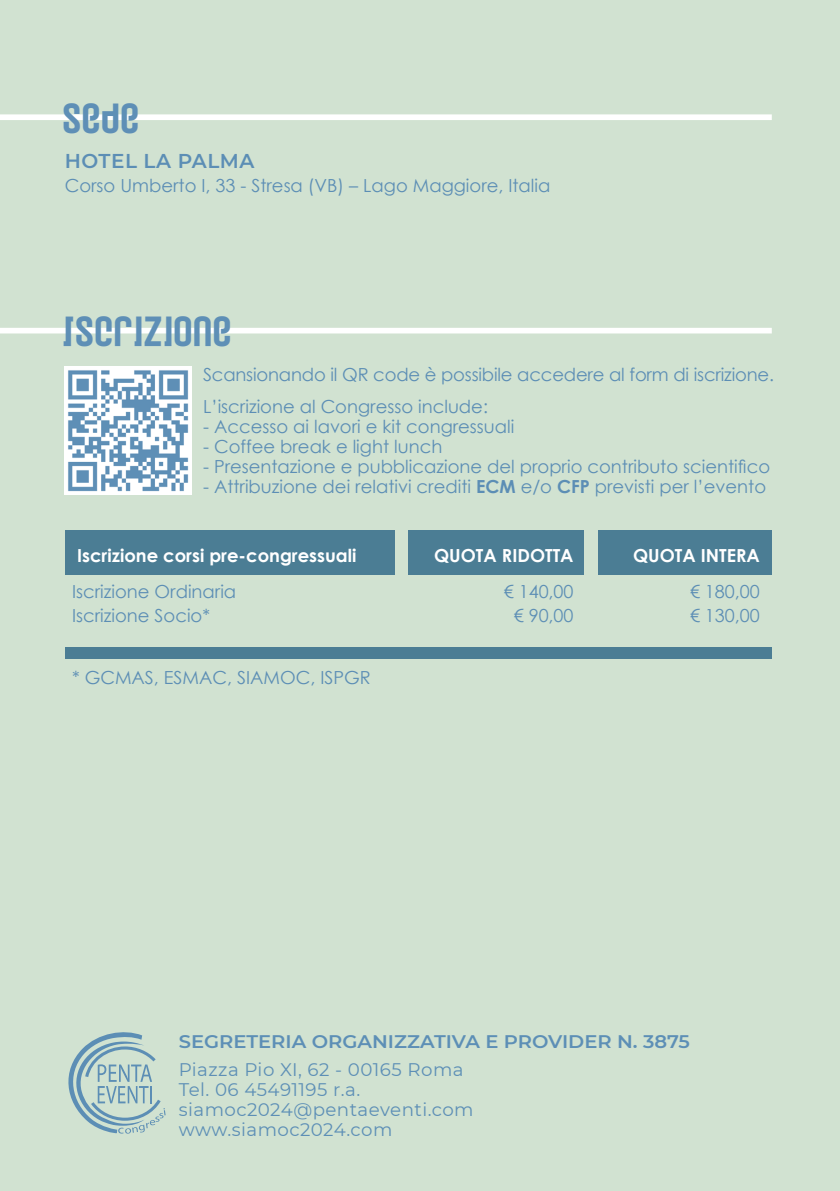
<style>
.page{position:relative;width:840px;height:1191px;background:#fff}
.page>*{position:absolute;margin:0;border:0;box-sizing:border-box;transform-origin:0 0}
.t1{font:700 42px "Peyton Display";color:#5e8fb6}
.t2{font:600 20px "Montserrat";letter-spacing:.025em;color:#5c8eb5}
.t3{font:18.2px "Montserrat";letter-spacing:.025em;color:#5d8fb6}
.t4{font:600 18.2px "Montserrat";color:#5d8fb6;scale:1.07 1}
.t5{font:18px "Century Gothic";color:#5c8eb5}
.t6{font:700 18px "Century Gothic";color:#fff}
.s1{font-weight:700}
</style>
<div class="page">
<div style="left:0;top:0;width:839px;height:1191px;background:#d1e2d1"></div>
<svg style="left:68px;top:1032px;width:97px;height:101px"></svg>
<div style="left:0;top:114px;width:771px;height:6px;background:#fff"></div>
<div style="left:0;top:328px;width:771px;height:5px;background:#fff"></div>
<div style="left:65px;top:530px;width:329px;height:44px;background:#4b7d94"></div>
<div style="left:407px;top:530px;width:176px;height:44px;background:#4b7d94"></div>
<div style="left:598px;top:530px;width:173px;height:44px;background:#4b7d94"></div>
<div style="left:65px;top:647px;width:706px;height:11px;background:#4b7d94"></div>
<img style="left:64px;top:366px;width:128px;height:128px">
<p class="t1" style="left:62px;top:97px;width:79px">SEDE</p>
<p class="t2" style="left:65px;top:146px;width:191px">HOTEL LA PALMA</p>
<p class="t5" style="left:65px;top:172px;width:487px">Corso Umberto I, 33 - Stresa (VB) – Lago Maggiore, Italia</p>
<p class="t1" style="left:62px;top:310px;width:171px">ISCRIZIONE</p>
<p class="t5" style="left:203px;top:362px;width:572px">Scansionando il QR code è possibile accedere al form di iscrizione.</p>
<p class="t5" style="left:203px;top:394px;width:286px">L’iscrizione al Congresso include:</p>
<p class="t5" style="left:203px;top:414px;width:313px">- Accesso ai lavori e kit congressuali</p>
<p class="t5" style="left:203px;top:434px;width:241px">- Coffee break e light lunch</p>
<p class="t5" style="left:203px;top:454px;width:568px">- Presentazione e pubblicazione del proprio contributo scientifico</p>
<p class="t5" style="left:203px;top:474px;width:564px">- Attribuzione dei relativi crediti <span class="s1">ECM</span> e/o <span class="s1">CFP</span> previsti per l’evento</p>
<p class="t6" style="left:77px;top:542px;width:280px">Iscrizione corsi pre-congressuali</p>
<p class="t5" style="left:72px;top:579px;width:165px">Iscrizione Ordinaria</p>
<p class="t5" style="left:72px;top:603px;width:139px">Iscrizione Socio*</p>
<p class="t5" style="left:72px;top:664px;width:300px">* GCMAS, ESMAC, SIAMOC, ISPGR</p>
<p class="t6" style="left:434px;top:542px;width:141px">QUOTA RIDOTTA</p>
<p class="t5" style="left:503px;top:579px;width:71px">€ 140,00</p>
<p class="t5" style="left:513px;top:603px;width:61px">€ 90,00</p>
<p class="t6" style="left:632px;top:542px;width:128px">QUOTA INTERA</p>
<p class="t5" style="left:689px;top:579px;width:71px">€ 180,00</p>
<p class="t5" style="left:689px;top:603px;width:71px">€ 130,00</p>
<p class="t4" style="left:179px;top:1028px;width:479px">SEGRETERIA ORGANIZZATIVA E PROVIDER N. 3875</p>
<p class="t3" style="left:179px;top:1056px;width:286px">Piazza Pio XI, 62 - 00165 Roma</p>
<p class="t3" style="left:179px;top:1076px;width:183px">Tel. 06 45491195 r.a.</p>
<p class="t3" style="left:179px;top:1096px;width:296px">siamoc2024@pentaeventi.com</p>
<p class="t3" style="left:179px;top:1116px;width:215px">www.siamoc2024.com</p>
</div>
